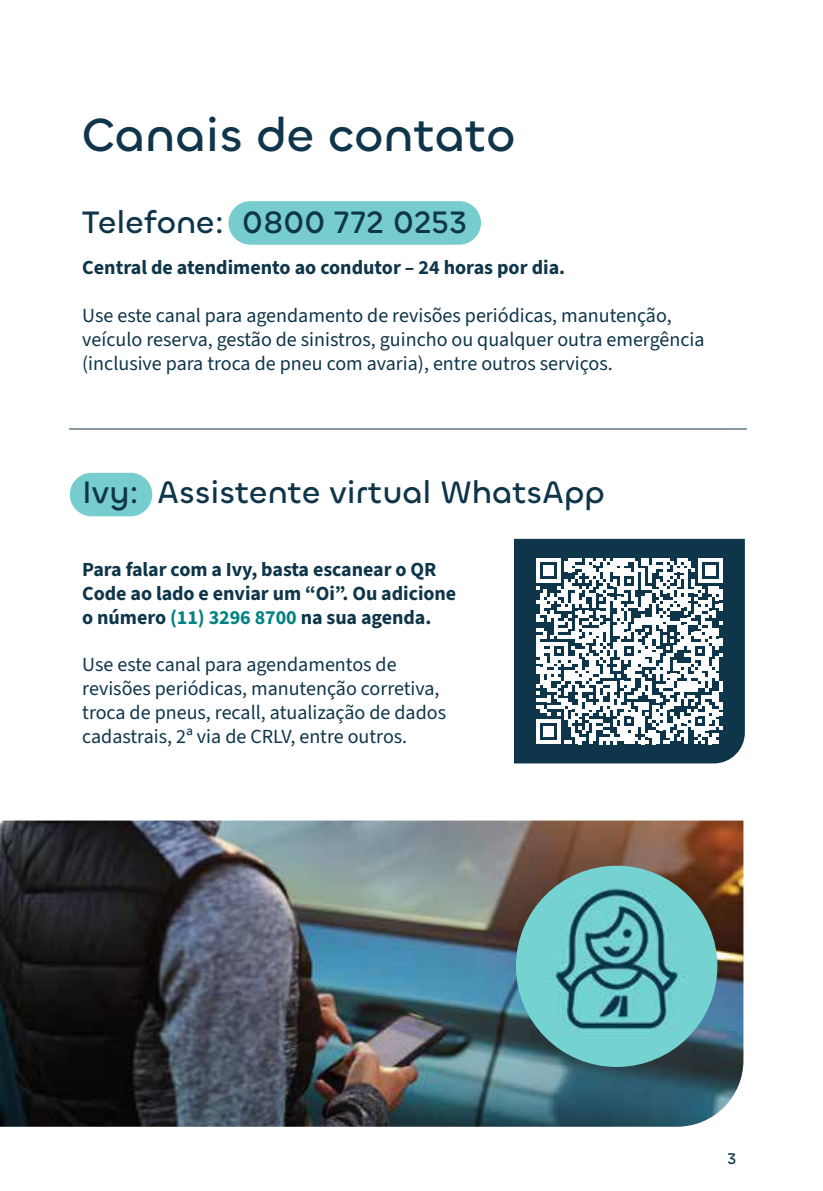
<style>
.page{position:relative;width:823px;height:1191px;background:#fff}
.page>*{position:absolute;margin:0;border:0;box-sizing:border-box;transform-origin:0 0}
.t1{font:500 48px "Chillax";color:#0e3549}
.t2{font:500 32px "Chillax";color:#0e3549}
.t3{font:20px/24px "Source Sans 3";color:#0e3549}
.t4{font:700 20px/24px "Source Sans 3";letter-spacing:-.005em;color:#0e3549}
.t5{font:500 16px "Chillax";color:#0e3549}
.s1{color:#008282}
</style>
<div class="page">
<div style="left:228px;top:201px;width:252px;height:44px;background:#77ccce;border-radius:22px"></div>
<div style="left:70px;top:473px;width:82px;height:43px;background:#77ccce;border-radius:22px"></div>
<img style="left:0;top:820px;width:743px;height:306px">
<div style="left:513px;top:539px;width:231px;height:224px;background:#0e3549"></div>
<img style="left:515px;top:865px;width:202px;height:202px;border-radius:101px">
<hr style="left:70px;top:428px;width:676px;height:2px;background:#0e3549">
<svg style="left:536px;top:558px;width:186px;height:186px"></svg>
<h1 class="t1" style="left:82px;top:106px;width:434px">Canais de contato</h1>
<h2 class="t2" style="left:82px;top:203px;width:386px">Telefone: 0800 772 0253</h2>
<p class="t4" style="left:82px;top:256px;width:484px">Central de atendimento ao condutor – 24 horas por dia.</p>
<p class="t3" style="left:82px;top:304px;width:623px">Use este canal para agendamento de revisões periódicas, manutenção, veículo reserva, gestão de sinistros, guincho ou qualquer outra emergência (inclusive para troca de pneu com avaria), entre outros serviços.</p>
<h2 class="t2" style="left:82px;top:472px;width:523px">Ivy: Assistente virtual WhatsApp</h2>
<p class="t4" style="left:82px;top:558px;width:375px">Para falar com a Ivy, basta escanear o QR<br>Code ao lado e enviar um “Oi”. Ou adicione o número <span class="s1">(11) 3296 8700</span> na sua agenda.</p>
<p class="t3" style="left:82px;top:653px;width:365px">Use este canal para agendamentos de revisões periódicas, manutenção corretiva, troca de pneus, recall, atualização de dados cadastrais, 2ª via de CRLV, entre outros.</p>
<p class="t5" style="left:726px;top:1148px;width:11px">3</p>
</div>
